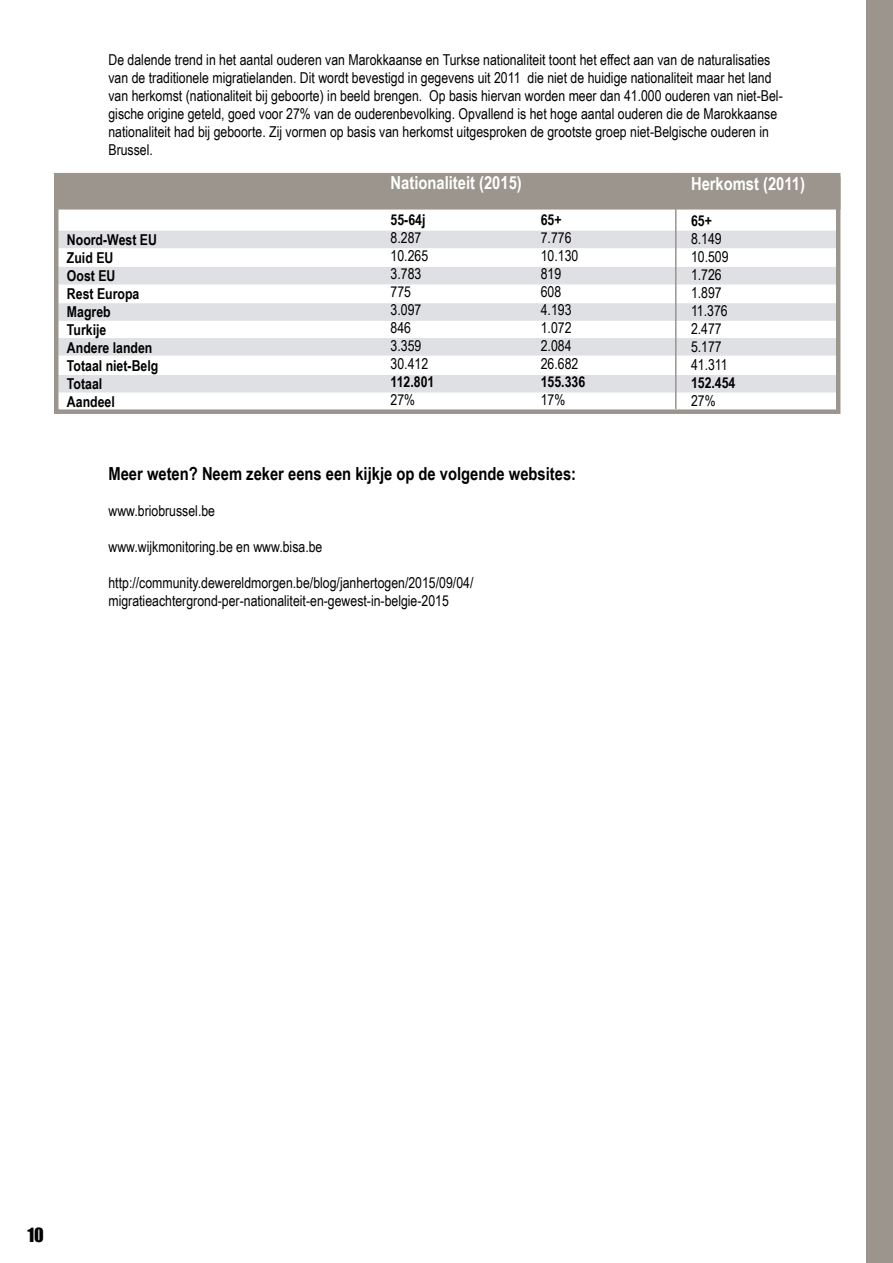
<style>
.page{position:relative;width:893px;height:1263px;background:#fff}
.page>*{position:absolute;margin:0;border:0;box-sizing:border-box;transform-origin:0 0}
.t1{font:700 18px "Arial Narrow";color:#000}
.t2{font:700 18px "Arial Narrow";color:#fff}
.t3{font:18px "Impact";color:#000}
.t4{font:15px/18px "Arial Narrow";color:#000}
.t5{font:700 15px/18px "Arial Narrow";color:#000}
</style>
<div class="page">
<div style="left:58px;top:231px;width:778px;height:17px;background:#dfe0e4"></div>
<div style="left:58px;top:267px;width:778px;height:17px;background:#dfe0e4"></div>
<div style="left:58px;top:303px;width:778px;height:18px;background:#dfe0e4"></div>
<div style="left:58px;top:338px;width:778px;height:18px;background:#dfe0e4"></div>
<div style="left:58px;top:375px;width:778px;height:18px;background:#dfe0e4"></div>
<div style="left:54px;top:177px;width:786px;height:237px;border:4px solid #9c958d"></div>
<div style="left:54px;top:173px;width:786px;height:37px;background:#9c958d;border:2px solid #9c958d"></div>
<hr style="left:675px;top:173px;width:2px;height:236px;background:#9c958d">
<div style="left:866px;top:0;width:27px;height:1263px;background:#9c958d"></div>
<p class="t4" style="left:108px;top:50px;width:676px">De dalende trend in het aantal ouderen van Marokkaanse en Turkse nationaliteit toont het effect aan van de naturalisaties van de traditionele migratielanden. Dit wordt bevestigd in gegevens uit 2011 die niet de huidige nationaliteit maar het land van herkomst (nationaliteit bij geboorte) in beeld brengen. Op basis hiervan worden meer dan 41.000 ouderen van niet-Bel&shy;gische origine geteld, goed voor 27% van de ouderenbevolking. Opvallend is het hoge aantal ouderen die de Marokkaanse nationaliteit had bij geboorte. Zij vormen op basis van herkomst uitgesproken de grootste groep niet-Belgische ouderen in Brussel.</p>
<p class="t5" style="left:67px;top:230px;width:93px">Noord-West EU<br>Zuid EU<br>Oost EU<br>Rest Europa<br>Magreb<br>Turkije<br>Andere landen<br>Totaal niet-Belg<br>Totaal<br>Aandeel</p>
<p class="t2" style="left:391px;top:169px;width:133px">Nationaliteit (2015)</p>
<p class="t5" style="left:391px;top:210px;width:36px">55-64j</p>
<p class="t4" style="left:391px;top:228px;width:39px">8.287<br>10.265<br>3.783<br>775<br>3.097<br>846<br>3.359<br>30.412</p>
<p class="t5" style="left:391px;top:372px;width:45px">112.801</p>
<p class="t4" style="left:391px;top:390px;width:26px">27%</p>
<p class="t5" style="left:541px;top:210px;width:22px">65+</p>
<p class="t4" style="left:541px;top:228px;width:39px">7.776<br>10.130<br>819<br>608<br>4.193<br>1.072<br>2.084<br>26.682</p>
<p class="t5" style="left:541px;top:372px;width:46px">155.336</p>
<p class="t4" style="left:541px;top:390px;width:26px">17%</p>
<p class="t1" style="left:108px;top:460px;width:469px">Meer weten? Neem zeker eens een kijkje op de volgende websites:</p>
<p class="t4" style="left:108px;top:501px;width:108px">www.briobrussel.be</p>
<p class="t4" style="left:108px;top:537px;width:215px">www.wijkmonitoring.be en www.bisa.be</p>
<p class="t4" style="left:108px;top:573px;width:366px">http://community.dewereldmorgen.be/blog/janhertogen/2015/09/04/ migratieachtergrond-per-nationaliteit-en-gewest-in-belgie-2015</p>
<p class="t2" style="left:691px;top:170px;width:116px">Herkomst (2011)</p>
<p class="t5" style="left:691px;top:211px;width:22px">65+</p>
<p class="t4" style="left:691px;top:229px;width:39px">8.149<br>10.509<br>1.726<br>1.897<br>11.376<br>2.477<br>5.177<br>41.311</p>
<p class="t5" style="left:691px;top:373px;width:46px">152.454</p>
<p class="t4" style="left:691px;top:391px;width:26px">27%</p>
<p class="t3" style="left:27px;top:1221px;width:18px">10</p>
</div>
